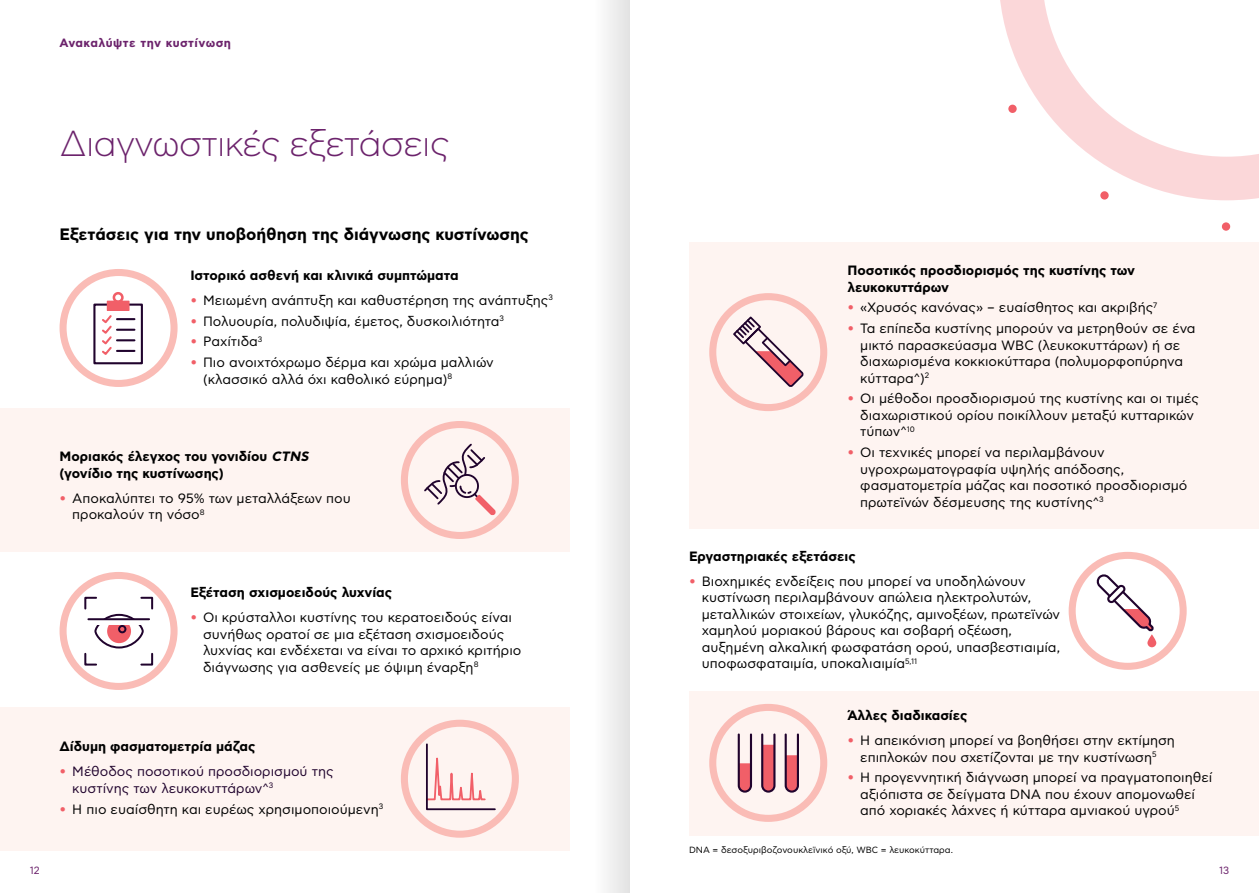
<style>
.page{position:relative;width:1259px;height:893px;background:#fff}
.page>*{position:absolute;margin:0;border:0;box-sizing:border-box;transform-origin:0 0}
.t1{font:300 36px "Asty CF Std";letter-spacing:-.03em;color:#6c236c}
.t2{font:700 16.5px "Asty CF Std";color:#000}
.t3{font:13.5px/16.5px "Asty CF Std";color:#000}
.t4{font:700 13.5px/16.5px "Asty CF Std";color:#000}
.t5{font:13.5px/16.5px "Asty CF Std";color:#20032d}
.t6{font:700 12px "Asty CF Std";letter-spacing:.04em;color:#6c236c}
.t7{font:10.5px "Asty CF Std";color:#6c236c}
.t8{font:9px "Asty CF Std";color:#000}
.s1{color:#f15f68}
.s2{font-style:italic}
</style>
<div class="page">
<div style="left:689px;top:242px;width:570px;height:286px;background:#fef4f1"></div>
<div style="left:0;top:408px;width:570px;height:144px;background:#fef4f1"></div>
<div style="left:0;top:707px;width:570px;height:143px;background:#fef4f1"></div>
<div style="left:689px;top:691px;width:570px;height:144px;background:#fef4f1"></div>
<svg style="left:424px;top:443px;width:72px;height:73px"></svg>
<div style="left:401px;top:421px;width:118px;height:118px;border:7px solid #fabcb6;border-radius:50%"></div>
<svg style="left:1096px;top:574px;width:58px;height:58px"></svg>
<svg style="left:1147px;top:634px;width:9px;height:13px"></svg>
<div style="left:1068px;top:552px;width:118px;height:118px;border:7px solid #fabcb6;border-radius:50%"></div>
<svg style="left:733px;top:316px;width:71px;height:71px"></svg>
<div style="left:709px;top:293px;width:118px;height:118px;border:7px solid #fabcb6;border-radius:50%"></div>
<div style="left:93px;top:304px;width:50px;height:60px;border:2px solid #20032d"></div>
<div style="left:107px;top:301px;width:22px;height:9px;background:#f15f68"></div>
<div style="left:107px;top:301px;width:22px;height:10px;border:1px solid #f15f68"></div>
<div style="left:113px;top:292px;width:11px;height:11px;border:3px solid #f15f68;border-radius:50%"></div>
<svg style="left:102px;top:315px;width:32px;height:40px"></svg>
<div style="left:60px;top:269px;width:118px;height:118px;border:7px solid #fabcb6;border-radius:50%"></div>
<div style="left:107px;top:619px;width:24px;height:24px;background:#f15f68;border-radius:50%"></div>
<div style="left:94px;top:614px;width:50px;height:34px;border:2px solid #20032d;border-radius:50%"></div>
<div style="left:118px;top:625px;width:8px;height:8px;border:2px solid #20032d;border-radius:50%"></div>
<svg style="left:84px;top:596px;width:13px;height:14px"></svg>
<svg style="left:140px;top:596px;width:14px;height:14px"></svg>
<svg style="left:84px;top:652px;width:13px;height:14px"></svg>
<svg style="left:140px;top:652px;width:14px;height:14px"></svg>
<svg style="left:93px;top:620px;width:53px;height:4px"></svg>
<hr style="left:88px;top:618px;width:61px;height:2px;background:#20032d">
<div style="left:60px;top:572px;width:118px;height:118px;border:7px solid #fabcb6;border-radius:50%"></div>
<svg style="left:1000px;top:0;width:259px;height:200px"></svg>
<div style="left:1008px;top:105px;width:8px;height:8px;background:#f15f68;border-radius:50%"></div>
<div style="left:1100px;top:191px;width:8px;height:9px;background:#f15f68;border-radius:50%"></div>
<svg style="left:1221px;top:222px;width:9px;height:9px"></svg>
<svg style="left:425px;top:726px;width:71px;height:91px"></svg>
<div style="left:401px;top:720px;width:118px;height:118px;border:7px solid #fabcb6;border-radius:50%"></div>
<svg style="left:737px;top:733px;width:16px;height:60px"></svg>
<svg style="left:761px;top:733px;width:15px;height:60px"></svg>
<svg style="left:784px;top:733px;width:15px;height:60px"></svg>
<div style="left:709px;top:704px;width:118px;height:118px;border:7px solid #fabcb6;border-radius:50%"></div>
<div style="left:593px;top:0;width:36px;height:893px;background:linear-gradient(to right,#fff,#e4e4e4)"></div>
<p class="t6" style="left:60px;top:36px;width:173px">Ανακαλύψτε την κυστίνωση</p>
<h1 class="t1" style="left:60px;top:124px;width:392px">Διαγνωστικές εξετάσεις</h1>
<p class="t2" style="left:60px;top:224px;width:471px">Εξετάσεις για την υποβοήθηση της διάγνωσης κυστίνωσης</p>
<p class="t4" style="left:190px;top:268px;width:270px">Ιστορικό ασθενή και κλινικά συμπτώματα</p>
<p class="t3" style="left:190px;top:292px;width:364px"><span class="s1">•</span> Μειωμένη ανάπτυξη και καθυστέρηση της ανάπτυξης<sup>3</sup></p>
<p class="t3" style="left:190px;top:313px;width:315px"><span class="s1">•</span> Πολυουρία, πολυδιψία, έμετος, δυσκοιλιότητα<sup>3</sup></p>
<p class="t3" style="left:190px;top:334px;width:74px"><span class="s1">•</span> Ραχίτιδα<sup>3</sup></p>
<p class="t3" style="left:203px;top:355px;width:292px;text-indent:-13px"><span class="s1">•</span> Πιο ανοιχτόχρωμο δέρμα και χρώμα μαλλιών (κλασσικό αλλά όχι καθολικό εύρημα)<sup>8</sup></p>
<p class="t4" style="left:60px;top:449px;width:253px">Μοριακός έλεγχος του γονιδίου <span class="s2">CTNS </span>(γονίδιο της κυστίνωσης)</p>
<p class="t3" style="left:72px;top:490px;width:280px;text-indent:-13px"><span class="s1">•</span> Αποκαλύπτει το 95% των μεταλλάξεων που προκαλούν τη νόσο<sup>8</sup></p>
<p class="t4" style="left:190px;top:585px;width:203px">Εξέταση σχισμοειδούς λυχνίας</p>
<p class="t3" style="left:203px;top:610px;width:320px;text-indent:-13px"><span class="s1">•</span> Οι κρύσταλλοι κυστίνης του κερατοειδούς είναι συνήθως ορατοί σε μια εξέταση σχισμοειδούς λυχνίας και ενδέχεται να είναι το αρχικό κριτήριο διάγνωσης για ασθενείς με όψιμη έναρξη<sup>8</sup></p>
<p class="t4" style="left:60px;top:739px;width:197px">Δίδυμη φασματομετρία μάζας</p>
<p class="t5" style="left:72px;top:764px;width:263px;text-indent:-13px"><span class="s1">•</span> Μέθοδος ποσοτικού προσδιορισμού της κυστίνης των λευκοκυττάρων^<sup>3</sup></p>
<p class="t3" style="left:60px;top:801px;width:325px"><span class="s1">•</span> Η πιο ευαίσθητη και ευρέως χρησιμοποιούμενη<sup>3</sup></p>
<p class="t4" style="left:847px;top:263px;width:289px">Ποσοτικός προσδιορισμός της κυστίνης των λευκοκυττάρων</p>
<p class="t3" style="left:847px;top:300px;width:311px"><span class="s1">•</span> «Χρυσός κανόνας» – ευαίσθητος και ακριβής<sup>7</sup></p>
<p class="t3" style="left:860px;top:321px;width:337px;text-indent:-13px"><span class="s1">•</span> Τα επίπεδα κυστίνης μπορούν να μετρηθούν σε ένα μικτό παρασκεύασμα WBC (λευκοκυττάρων) ή σε διαχωρισμένα κοκκιοκύτταρα (πολυμορφοπύρηνα κύτταρα^)<sup>2</sup></p>
<p class="t3" style="left:860px;top:391px;width:340px;text-indent:-13px"><span class="s1">•</span> Οι μέθοδοι προσδιορισμού της κυστίνης και οι τιμές διαχωριστικού ορίου ποικίλλουν μεταξύ κυτταρικών τύπων^<sup>10</sup></p>
<p class="t3" style="left:860px;top:445px;width:329px;text-indent:-13px"><span class="s1">•</span> Οι τεχνικές μπορεί να περιλαμβάνουν υγροχρωματογραφία υψηλής απόδοσης, φασματομετρία μάζας και ποσοτικό προσδιορισμό πρωτεϊνών δέσμευσης της κυστίνης^<sup>3</sup></p>
<p class="t4" style="left:689px;top:548px;width:168px">Εργαστηριακές εξετάσεις</p>
<p class="t3" style="left:702px;top:573px;width:360px;text-indent:-13px"><span class="s1">•</span> Βιοχημικές ενδείξεις που μπορεί να υποδηλώνουν κυστίνωση περιλαμβάνουν απώλεια ηλεκτρολυτών, μεταλλικών στοιχείων, γλυκόζης, αμινοξέων, πρωτεϊνών χαμηλού μοριακού βάρους και σοβαρή οξέωση, αυξημένη αλκαλική φωσφατάση ορού, υπασβεστιαιμία, υποφωσφαταιμία, υποκαλιαιμία<sup>5,11</sup></p>
<p class="t4" style="left:847px;top:708px;width:121px">Άλλες διαδικασίες</p>
<p class="t3" style="left:847px;top:733px;width:329px;text-align:center"><span class="s1">•</span> Η απεικόνιση μπορεί να βοηθήσει στην εκτίμηση επιπλοκών που σχετίζονται με την κυστίνωση<sup>5</sup></p>
<p class="t3" style="left:860px;top:770px;width:354px;text-indent:-13px"><span class="s1">•</span> Η προγεννητική διάγνωση μπορεί να πραγματοποιηθεί αξιόπιστα σε δείγματα DNA που έχουν απομονωθεί από χοριακές λάχνες ή κύτταρα αμνιακού υγρού<sup>5</sup></p>
<p class="t8" style="left:689px;top:845px;width:265px">DNA = δεσοξυριβοζονουκλεϊνικό οξύ, WBC = λευκοκύτταρα.</p>
<p class="t7" style="left:30px;top:864px;width:11px">12</p>
<p class="t7" style="left:1219px;top:864px;width:12px">13</p>
</div>
